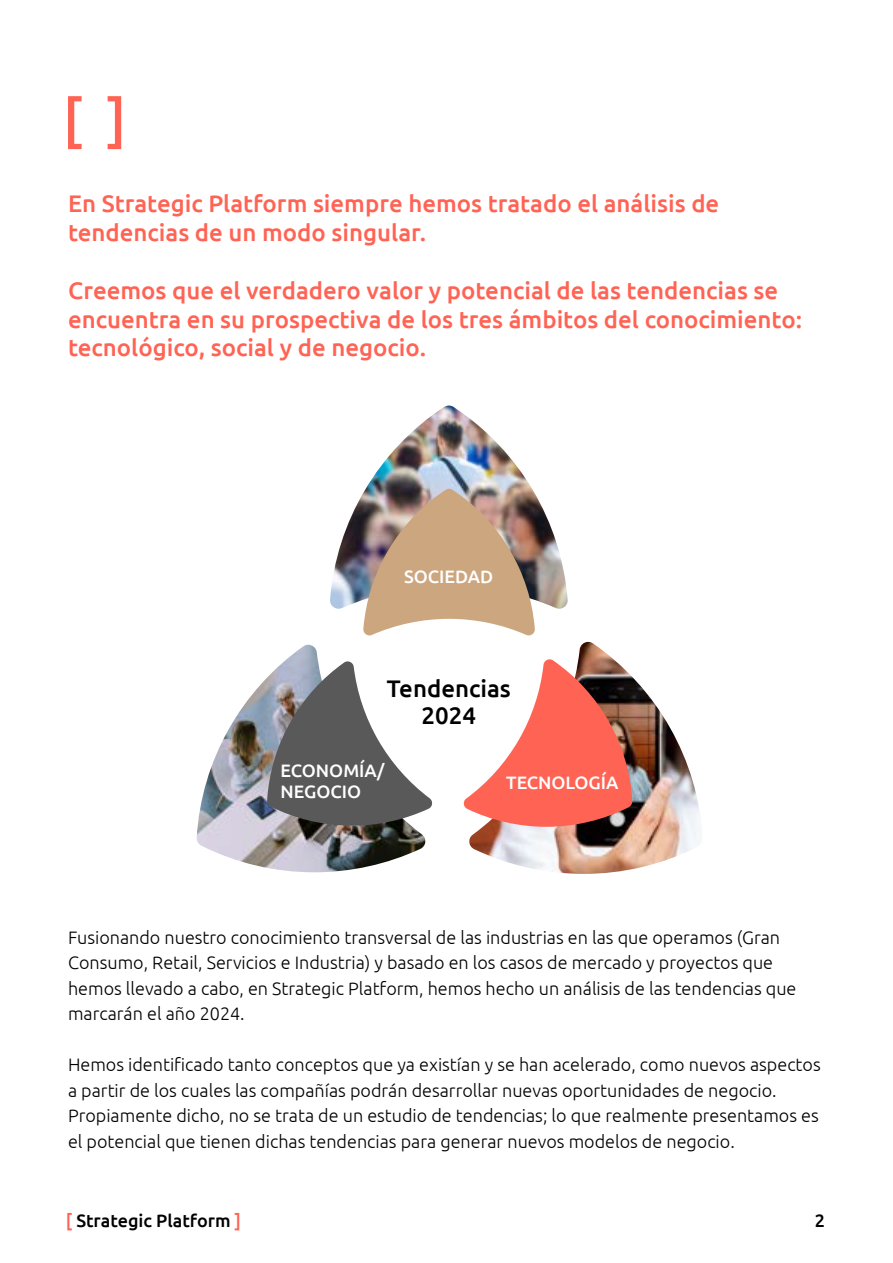
<style>
.page{position:relative;width:893px;height:1263px;background:#fff}
.page>*{position:absolute;margin:0;border:0;box-sizing:border-box;transform-origin:0 0}
.t1{font:500 24px/28.8px "Ubuntu";color:#ff6354}
.t2{font:500 24px/27px "Ubuntu";color:#000;text-align:center}
.t3{font:300 18px/25.5px "Ubuntu";color:#000}
.t4{font:500 18px/21.6px "Ubuntu";color:#fff}
.t5{font:500 18px "Ubuntu";color:#000}
.s1{color:#ff6354}
</style>
<div class="page">
<svg style="left:68px;top:96px;width:53px;height:53px"></svg>
<img style="left:330px;top:405px;width:238px;height:204px">
<img style="left:469px;top:642px;width:233px;height:232px">
<img style="left:196px;top:645px;width:230px;height:227px">
<img style="left:363px;top:488px;width:172px;height:148px">
<svg style="left:463px;top:658px;width:169px;height:169px"></svg>
<svg style="left:267px;top:660px;width:166px;height:166px"></svg>
<h1 class="t1" style="left:68px;top:189px;width:653px">En Strategic Platform siempre hemos tratado el análisis de tendencias de un modo singular.</h1>
<h1 class="t1" style="left:68px;top:275px;width:735px">Creemos que el verdadero valor y potencial de las tendencias se encuentra en su prospectiva de los tres ámbitos del conocimiento: tecnológico, social y de negocio.</h1>
<p class="t4" style="left:404px;top:565px;width:91px">SOCIEDAD</p>
<h1 class="t2" style="left:387px;top:674px;width:126px">Tendencias<br>2024</h1>
<p class="t4" style="left:281px;top:759px;width:105px">ECONOMÍA/<br>NEGOCIO</p>
<p class="t4" style="left:506px;top:771px;width:114px">TECNOLOGÍA</p>
<p class="t3" style="left:68px;top:924px;width:730px">Fusionando nuestro conocimiento transversal de las industrias en las que operamos (Gran Consumo, Retail, Servicios e Industria) y basado en los casos de mercado y proyectos que hemos llevado a cabo, en Strategic Platform, hemos hecho un análisis de las tendencias que marcarán el año 2024.</p>
<p class="t3" style="left:68px;top:1051px;width:754px">Hemos identificado tanto conceptos que ya existían y se han acelerado, como nuevos aspectos a partir de los cuales las compañías podrán desarrollar nuevas oportunidades de negocio.<br>Propiamente dicho, no se trata de un estudio de tendencias; lo que realmente presentamos es el potencial que tienen dichas tendencias para generar nuevos modelos de negocio.</p>
<p class="t5" style="left:66px;top:1209px;width:177px"><span class="s1">[</span> Strategic Platform <span class="s1">]</span></p>
<p class="t5" style="left:815px;top:1209px;width:12px">2</p>
</div>
